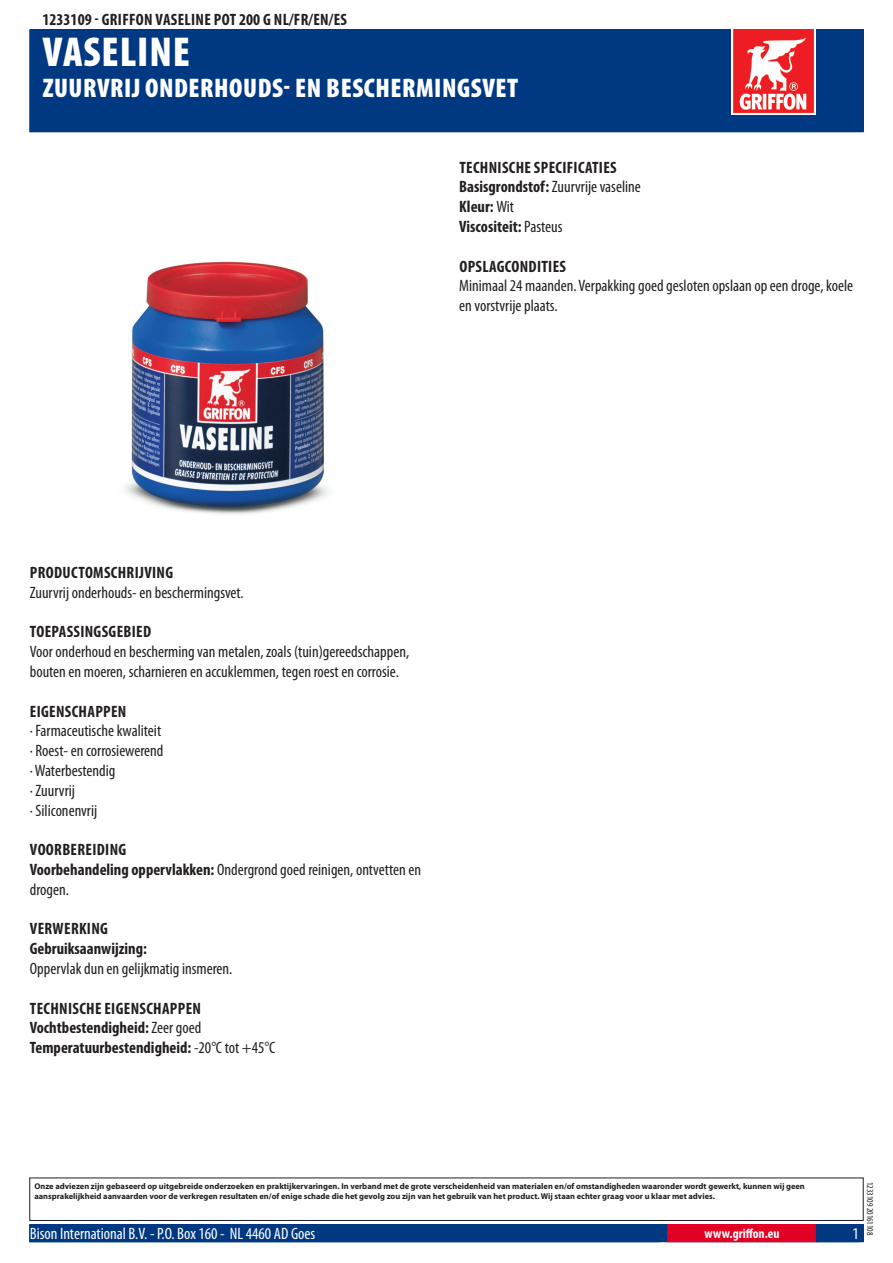
<style>
.page{position:relative;width:893px;height:1263px;background:#fff}
.page>*{position:absolute;margin:0;border:0;box-sizing:border-box;transform-origin:0 0}
.PageHeader{font:900 condensed 42px "Myriad Pro";letter-spacing:.02em;color:#fff}
.PageSubheader{font:900 condensed 27px "Myriad Pro";letter-spacing:.02em;color:#fff}
.Regular{font:condensed 16.5px/19.8px "Myriad Pro";color:#231f20}
.TOCItem{font:700 condensed 16.5px "Myriad Pro";letter-spacing:.02em;color:#231f20}
.Regular-2{font:700 condensed 16.5px "Myriad Pro";color:#231f20}
.ContactData{font:condensed 16.5px "Myriad Pro";color:#fff}
.URL{font:700 condensed 13.5px "Myriad Pro";color:#fff}
.Revisie{font:condensed 9px "Myriad Pro";color:#231f20}
.Disclaimer{font:700 8.4px/10.1px "Myriad Pro";color:#231f20}
.s1{font-weight:700}
.s2{font-weight:400}
</style>
<div class="page">
<div style="left:30px;top:30px;width:833px;height:102px;background:#003882"></div>
<img style="left:731px;top:30px;width:85px;height:85px">
<div style="left:29px;top:1177px;width:835px;height:44px;border:1px solid #231f20"></div>
<div style="left:30px;top:1225px;width:833px;height:17px;background:#003882"></div>
<div style="left:29px;top:1224px;width:835px;height:18px;border:1px solid #003882"></div>
<div style="left:668px;top:1225px;width:148px;height:17px;background:#e20025"></div>
<div style="left:667px;top:1224px;width:150px;height:18px;border:1px solid #e20025"></div>
<img style="left:125px;top:261px;width:203px;height:253px">
<p class="TOCItem" style="left:43px;top:9px;width:299px">1233109 - GRIFFON VASELINE POT 200 G NL/FR/EN/ES</p>
<p class="PageHeader" style="left:43px;top:25px;width:149px">VASELINE</p>
<p class="PageSubheader" style="left:43px;top:70px;width:477px">ZUURVRIJ ONDERHOUDS- EN BESCHERMINGSVET</p>
<p class="TOCItem" style="left:459px;top:157px;width:159px">TECHNISCHE SPECIFICATIES</p>
<p class="Regular" style="left:459px;top:177px;width:183px"><span class="s1">BASISGRONDSTOF:</span> Zuurvrije vaseline</p>
<p class="Regular-2" style="left:459px;top:196px;width:56px">KLEUR: <span class="s2">Wit</span></p>
<p class="Regular-2" style="left:459px;top:216px;width:105px">VISCOSITEIT: <span class="s2">Pasteus</span></p>
<p class="TOCItem" style="left:459px;top:256px;width:108px">OPSLAGCONDITIES</p>
<p class="Regular" style="left:459px;top:276px;width:395px">Minimaal 24 maanden. Verpakking goed gesloten opslaan op een droge, koele en vorstvrije plaats.</p>
<p class="TOCItem" style="left:30px;top:562px;width:144px">PRODUCTOMSCHRIJVING</p>
<p class="Regular" style="left:30px;top:582px;width:216px">Zuurvrij onderhouds- en beschermingsvet.</p>
<p class="TOCItem" style="left:30px;top:621px;width:123px">TOEPASSINGSGEBIED</p>
<p class="Regular" style="left:30px;top:642px;width:381px">Voor onderhoud en bescherming van metalen, zoals (tuin)gereedschappen, bouten en moeren, scharnieren en accuklemmen, tegen roest en corrosie.</p>
<p class="TOCItem" style="left:30px;top:701px;width:98px">EIGENSCHAPPEN</p>
<p class="Regular" style="left:30px;top:721px;width:135px">· Farmaceutische kwaliteit · Roest- en corrosiewerend · Waterbestendig<br>· Zuurvrij<br>· Siliconenvrij</p>
<p class="TOCItem" style="left:30px;top:839px;width:97px">VOORBEREIDING</p>
<p class="Regular" style="left:30px;top:859px;width:393px"><span class="s1">VOORBEHANDELING OPPERVLAKKEN:</span> Ondergrond goed reinigen, ontvetten en drogen.</p>
<p class="TOCItem" style="left:30px;top:918px;width:79px">VERWERKING</p>
<p class="Regular-2" style="left:30px;top:938px;width:119px">GEBRUIKSAANWIJZING:</p>
<p class="Regular" style="left:30px;top:958px;width:204px">Oppervlak dun en gelijkmatig insmeren.</p>
<p class="TOCItem" style="left:30px;top:998px;width:173px">TECHNISCHE EIGENSCHAPPEN</p>
<p class="Regular-2" style="left:30px;top:1017px;width:173px">VOCHTBESTENDIGHEID: <span class="s2">Zeer goed</span></p>
<p class="Regular-2" style="left:30px;top:1037px;width:247px">TEMPERATUURBESTENDIGHEID: <span class="s2">-20°C tot +45°C</span></p>
<p class="Disclaimer" style="left:34px;top:1181px;width:772px">Onze adviezen zijn gebaseerd op uitgebreide onderzoeken en praktijkervaringen. In verband met de grote verscheidenheid van materialen en/of omstandigheden waaronder wordt gewerkt, kunnen wij geen aansprakelijkheid aanvaarden voor de verkregen resultaten en/of enige schade die het gevolg zou zijn van het gebruik van het product. Wij staan echter graag voor u klaar met advies.</p>
<p class="ContactData" style="left:30px;top:1224px;width:287px">Bison International B.V. - P.O. Box 1 60 - NL 4460 AD Goes</p>
<p class="URL" style="left:704px;top:1225px;width:77px">WWW.GRIFFON.EU</p>
<p class="Revisie" style="left:875px;top:1182px;width:55px;rotate:90deg">1 2331 09 201 611 08</p>
</div>
